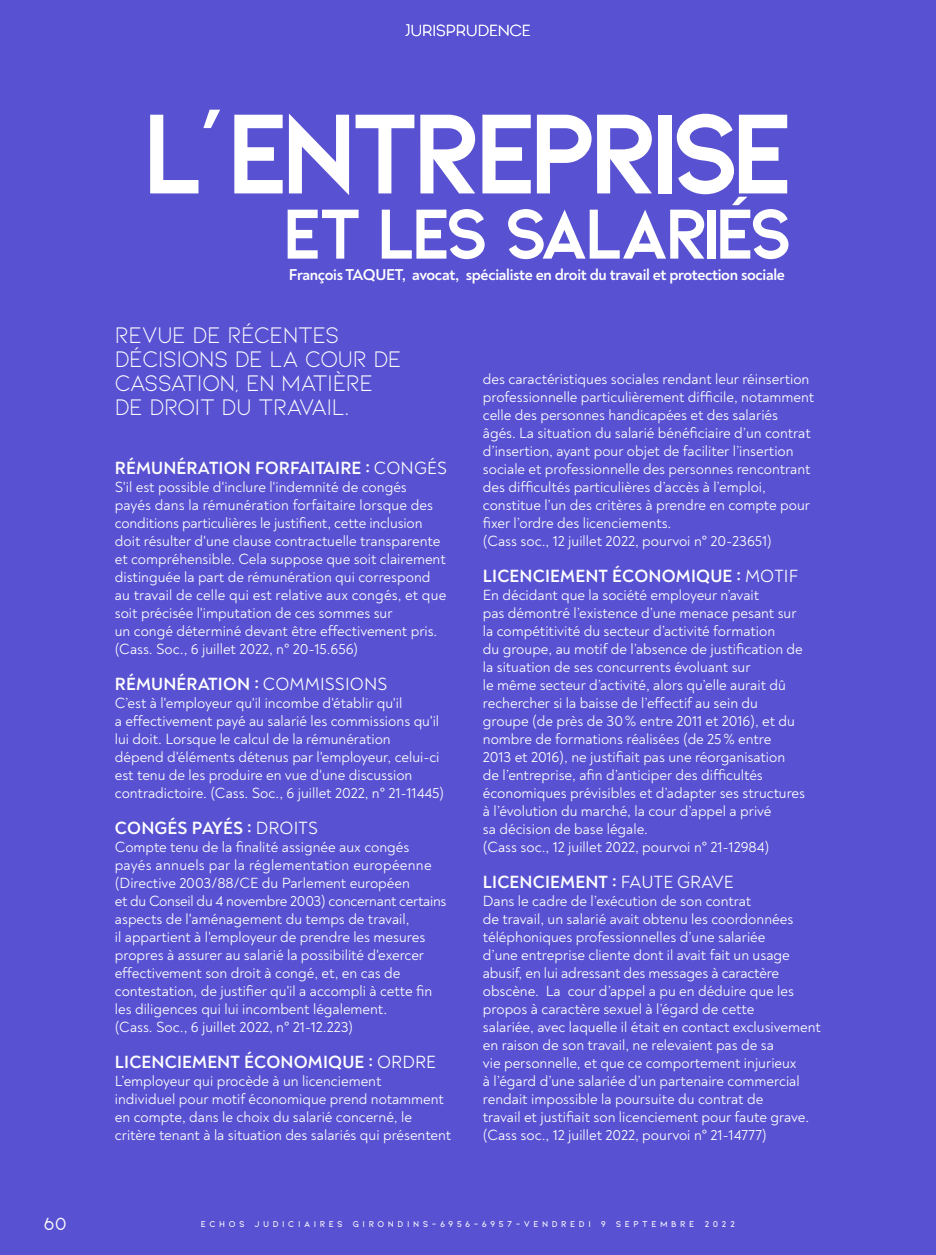
<style>
.page{position:relative;width:936px;height:1255px;background:#fff}
.page>*{position:absolute;margin:0;border:0;box-sizing:border-box;transform-origin:0 0}
.t1{font:700 119.55px "Kiona";letter-spacing:-.1em;color:#fff}
.t2{font:700 74.4px "Kiona";letter-spacing:-.1em;color:#fff}
.t3{font:300 25.5px "Ginora Sans";color:#fff}
.t4{font:24px/24px "Kiona";letter-spacing:-.03em;color:#fff}
.ARTICLE_Titre_paragr{font:700 18px "Noah";letter-spacing:.01em;color:#fff}
.t5{font:300 16.5px "Ginora Sans";letter-spacing:.02em;color:#fff}
.t6{font:700 16.05px "Noah";letter-spacing:-.02em;color:#fff}
.ARTICLE_Texte{font:15px/18px "Noah";color:#fff}
.t7{font:600 9px "Kiona";letter-spacing:.39em;color:#fff}
.s1{font-weight:400}
</style>
<div class="page">
<div style="left:0;top:0;width:935px;height:1254px;background:#5851d1"></div>
<h3 class="t3" style="left:44px;top:1208px;width:25px">60</h3>
<p class="t5" style="left:405px;top:21px;width:127px">JURISPRUDENCE</p>
<p class="t1" style="left:141px;top:83px;width:657px">L'ENTREPRISE</p>
<p class="t2" style="left:282px;top:190px;width:513px">ET LES SALARIÉS</p>
<p class="t6" style="left:289px;top:264px;width:497px">François TAQUET, avocat, spécialiste en droit du travail et protection sociale</p>
<p class="t4" style="left:115px;top:323px;width:289px">REVUE DE RÉCENTES<br>DÉCISIONS DE LA COUR DE<br>CASSATION, EN MATIÈRE<br>DE DROIT DU TRAVAIL.</p>
<p class="ARTICLE_Texte" style="left:483px;top:370px;width:333px">des caractéristiques sociales rendant leur réinsertion professionnelle particulièrement difficile, notamment celle des personnes handicapées et des salariés âgés. La situation du salarié bénéficiaire d’un contrat d’insertion, ayant pour objet de faciliter l’insertion sociale et professionnelle des personnes rencontrant des difficultés particulières d’accès à l’emploi, constitue l’un des critères à prendre en compte pour fixer l’ordre des licenciements.<br>(Cass soc., 12 juillet 2022, pourvoi n° 20-23651)</p>
<p class="ARTICLE_Titre_paragr" style="left:483px;top:564px;width:317px">LICENCIEMENT ÉCONOMIQUE : <span class="s1">MOTIF</span></p>
<p class="ARTICLE_Texte" style="left:483px;top:586px;width:324px">En décidant que la société employeur n’avait<br>pas démontré l’existence d’une menace pesant sur la compétitivité du secteur d’activité formation<br>du groupe, au motif de l’absence de justification de la situation de ses concurrents évoluant sur<br>le même secteur d’activité, alors qu’elle aurait dû rechercher si la baisse de l’effectif au sein du groupe (de près de 30% entre 2011 et 2016), et du nombre de formations réalisées (de 25% entre<br>2013 et 2016), ne justifiait pas une réorganisation de l’entreprise, afin d’anticiper des difficultés économiques prévisibles et d’adapter ses structures à l’évolution du marché, la cour d’appel a privé<br>sa décision de base légale.</p>
<p class="ARTICLE_Texte" style="left:483px;top:838px;width:288px">(Cass soc., 12 juillet 2022, pourvoi n° 21-12984)</p>
<p class="ARTICLE_Titre_paragr" style="left:483px;top:870px;width:252px">LICENCIEMENT : <span class="s1">FAUTE GRAVE</span></p>
<p class="ARTICLE_Texte" style="left:483px;top:892px;width:339px">Dans le cadre de l’exécution de son contrat<br>de travail, un salarié avait obtenu les coordonnées téléphoniques professionnelles d’une salariée<br>d’une entreprise cliente dont il avait fait un usage abusif, en lui adressant des messages à caractère obscène. La cour d’appel a pu en déduire que les propos à caractère sexuel à l’égard de cette<br>salariée, avec laquelle il était en contact exclusivement en raison de son travail, ne relevaient pas de sa<br>vie personnelle, et que ce comportement injurieux<br>à l’égard d’une salariée d’un partenaire commercial rendait impossible la poursuite du contrat de<br>travail et justifiait son licenciement pour faute grave.</p>
<p class="ARTICLE_Texte" style="left:483px;top:1126px;width:285px">(Cass soc., 12 juillet 2022, pourvoi n° 21-14777)</p>
<p class="ARTICLE_Titre_paragr" style="left:115px;top:456px;width:333px">RÉMUNÉRATION FORFAITAIRE : <span class="s1">CONGÉS</span></p>
<p class="ARTICLE_Texte" style="left:115px;top:478px;width:333px">S'il est possible d'inclure l'indemnité de congés payés dans la rémunération forfaitaire lorsque des conditions particulières le justifient, cette inclusion doit résulter d'une clause contractuelle transparente et compréhensible. Cela suppose que soit clairement distinguée la part de rémunération qui correspond au travail de celle qui est relative aux congés, et que soit précisée l'imputation de ces sommes sur<br>un congé déterminé devant être effectivement pris. (Cass. Soc., 6 juillet 2022, n° 20-15.656)</p>
<p class="ARTICLE_Titre_paragr" style="left:115px;top:672px;width:274px">RÉMUNÉRATION : <span class="s1">COMMISSIONS</span></p>
<p class="ARTICLE_Texte" style="left:115px;top:694px;width:331px">C’est à l'employeur qu'il incombe d'établir qu'il<br>a effectivement payé au salarié les commissions qu'il lui doit. Lorsque le calcul de la rémunération<br>dépend d'éléments détenus par l'employeur, celui-ci est tenu de les produire en vue d'une discussion contradictoire. (Cass. Soc., 6 juillet 2022, n° 21-11445)</p>
<p class="ARTICLE_Titre_paragr" style="left:115px;top:816px;width:204px">CONGÉS PAYÉS : <span class="s1">DROITS</span></p>
<p class="ARTICLE_Texte" style="left:115px;top:838px;width:333px">Compte tenu de la finalité assignée aux congés payés annuels par la réglementation européenne (Directive 2003/88/CE du Parlement européen<br>et du Conseil du 4 novembre 2003) concernant certains aspects de l'aménagement du temps de travail,<br>il appartient à l'employeur de prendre les mesures propres à assurer au salarié la possibilité d'exercer effectivement son droit à congé, et, en cas de contestation, de justifier qu'il a accompli à cette fin les diligences qui lui incombent légalement.<br>(Cass. Soc., 6 juillet 2022, n° 21-12.223)</p>
<p class="ARTICLE_Titre_paragr" style="left:115px;top:1050px;width:322px">LICENCIEMENT ÉCONOMIQUE : <span class="s1">ORDRE</span></p>
<p class="ARTICLE_Texte" style="left:115px;top:1072px;width:338px">L’employeur qui procède à un licenciement<br>individuel pour motif économique prend notamment en compte, dans le choix du salarié concerné, le critère tenant à la situation des salariés qui présentent</p>
<p class="t7" style="left:201px;top:1219px;width:535px">ECHOS JUDICIAIRES GIRONDINS-6956-6957-VENDREDI 9 SEPTEMBRE 2022</p>
</div>
